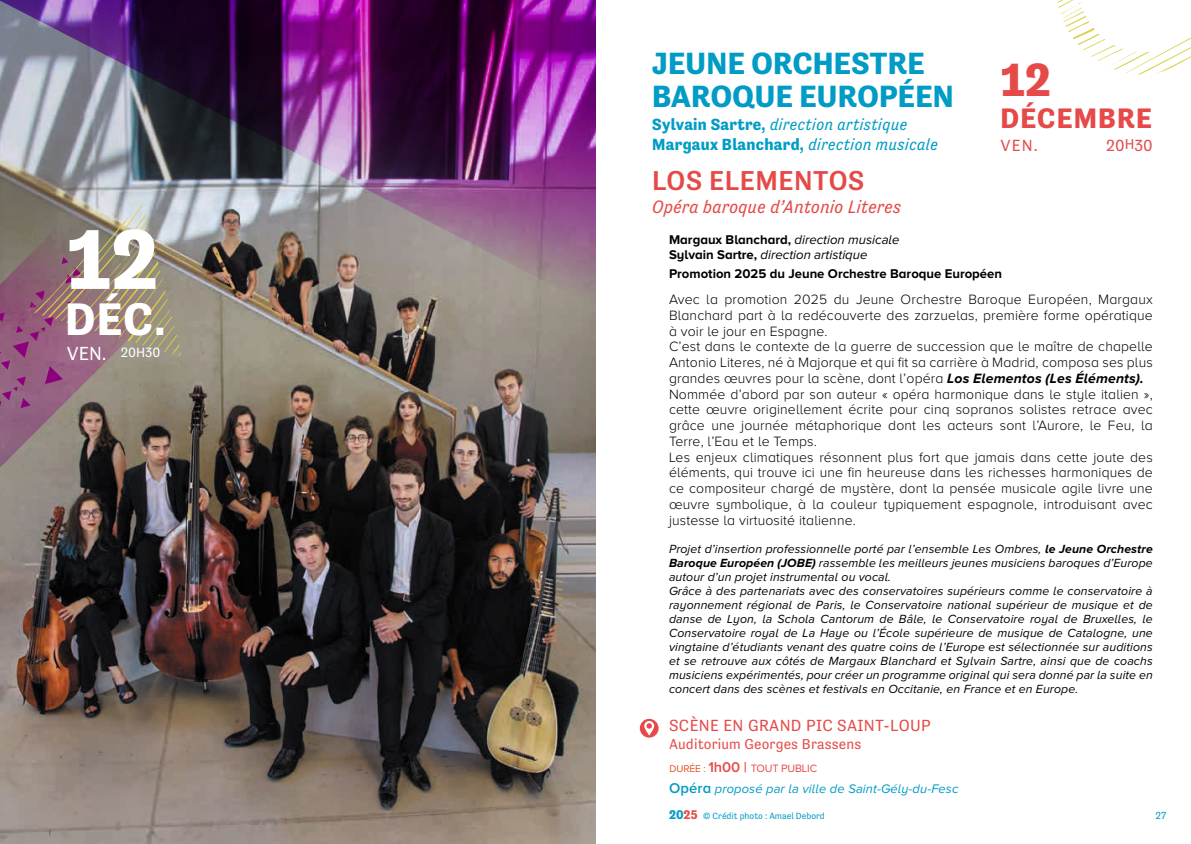
<style>
.page{position:relative;width:1191px;height:844px;background:#fff}
.page>*{position:absolute;margin:0;border:0;box-sizing:border-box;transform-origin:0 0}
.t1{font:700 86.98px "Tenso";color:#fff}
.t2{font:700 47.77px "Tenso";color:#e54a48}
.t3{font:700 46.73px "Tenso";color:#fff}
.t4{font:700 31.5px/33.1px "Tenso";letter-spacing:.01em;color:#009cc5}
.t5{font:700 28.88px "Tenso";letter-spacing:.045em;color:#e54a48}
.t6{font:500 28px "Tenso";letter-spacing:.02em;color:#e54a48}
.t7{font:italic 18.38px "Tenso";letter-spacing:.01em;color:#e54a48}
.t8{font:italic 16.62px/19.4px "Tenso";letter-spacing:.02em;color:#009cc5}
.t9{font:16.62px "Tenso";letter-spacing:.02em;color:#e54a48}
.t10{font:14.7px "Tenso";letter-spacing:.01em;color:#e54a48}
.t11{font:300 14px/15.8px "Proxima Nova A";letter-spacing:.01em;color:#000}
.t12{font:13.83px "Tenso";color:#fff}
.t13{font:italic 13.12px/14.9px "Proxima Nova A";color:#000}
.t14{font:700 13.12px "Proxima Nova A";color:#000}
.t15{font:italic 12.95px "Proxima Nova A";letter-spacing:.01em;color:#009cc5}
.t16{font:italic 12.25px/14px "Proxima Nova A";letter-spacing:.01em;color:#000}
.t17{font:11.03px "Proxima Nova A";letter-spacing:-.015em;color:#e54a48}
.t18{font:10.5px "Tenso";color:#009cc5}
.t19{font:9.28px "Tenso";color:#009cc5}
.s1{font-size:19.43px}
.s2{font-weight:700;font-style:normal}
.s3{font-size:14.7px}
.s4{font-weight:700;font-style:italic}
.s5{font-weight:700}
.s6{font-size:10.15px;color:#e55121}
.s7{font-weight:600;font-size:14.7px}
.s8{font-weight:600;font-size:14.7px;color:#e55121}
.s9{font-weight:600;font-style:normal;font-size:14.7px}
.s10{font-weight:700;font-size:12.95px}
.s11{font-weight:700;font-size:12.95px;color:#e54a48}
</style>
<div class="page">
<img style="left:0;top:357px;width:596px;height:486px">
<svg style="left:0;top:357px;width:330px;height:150px;background:#695d55"></svg>
<img style="left:0;top:0;width:596px;height:357px">
<svg style="left:0;top:204px;width:182px;height:204px;background:#957c7c"></svg>
<svg style="left:640px;top:718px;width:18px;height:19px"></svg>
<svg style="left:644px;top:720px;width:10px;height:15px"></svg>
<svg style="left:1057px;top:0;width:134px;height:75px"></svg>
<h1 class="t1" style="left:66px;top:210px;width:94px">12</h1>
<h3 class="t3" style="left:65px;top:292px;width:102px">DÉC.</h3>
<p class="t12" style="left:67px;top:344px;width:95px"><span class="s1">VEN.</span> 20H30</p>
<h3 class="t4" style="left:652px;top:47px;width:303px">JEUNE ORCHESTRE<br>BAROQUE EUROPÉEN</h3>
<p class="t8" style="left:652px;top:115px;width:287px"><span class="s2">Sylvain Sartre,</span> direction artistique<br><span class="s2">Margaux Blanchard,</span> direction musicale</p>
<h3 class="t6" style="left:652px;top:165px;width:214px">LOS ELEMENTOS</h3>
<h3 class="t7" style="left:652px;top:196px;width:250px">Opéra baroque d’Antonio Literes</h3>
<h2 class="t2" style="left:1000px;top:53px;width:52px">12</h2>
<h3 class="t5" style="left:1000px;top:102px;width:153px">DÉCEMBRE</h3>
<p class="t9" style="left:1000px;top:135px;width:39px">VEN.</p>
<p class="t9" style="left:1106px;top:135px;width:48px">20<span class="s3">H</span>30</p>
<p class="t13" style="left:669px;top:232px;width:232px"><span class="s2">Margaux Blanchard,</span> direction musicale<br><span class="s2">Sylvain Sartre,</span> direction artistique</p>
<p class="t14" style="left:669px;top:266px;width:334px">Promotion 2025 du Jeune Orchestre Baroque Européen</p>
<p class="t11" style="left:669px;top:291px;width:485px">Avec la promotion 2025 du Jeune Orchestre Baroque Européen, Margaux Blanchard part à la redécouverte des zarzuelas, première forme opératique à voir le jour en Espagne.<br>C’est dans le contexte de la guerre de succession que le maître de chapelle Antonio Literes, né à Majorque et qui fit sa carrière à Madrid, composa ses plus grandes œuvres pour la scène, dont l’opéra <span class="s4">Los Elementos (Les Éléments).<br></span>Nommée d’abord par son auteur « opéra harmonique dans le style italien », cette œuvre originellement écrite pour cinq sopranos solistes retrace avec grâce une journée métaphorique dont les acteurs sont l’Aurore, le Feu, la Terre, l’Eau et le Temps.<br>Les enjeux climatiques résonnent plus fort que jamais dans cette joute des éléments, qui trouve ici une fin heureuse dans les richesses harmoniques de ce compositeur chargé de mystère, dont la pensée musicale agile livre une œuvre symbolique, à la couleur typiquement espagnole, introduisant avec justesse la virtuosité italienne.</p>
<p class="t16" style="left:669px;top:541px;width:485px">Projet d’insertion professionnelle porté par l’ensemble Les Ombres, <span class="s5">le Jeune Orchestre Baroque Européen (JOBE)</span> rassemble les meilleurs jeunes musiciens baroques d’Europe autour d’un projet instrumental ou vocal.<br>Grâce à des partenariats avec des conservatoires supérieurs comme le conservatoire à rayonnement régional de Paris, le Conservatoire national supérieur de musique et de danse de Lyon, la Schola Cantorum de Bâle, le Conservatoire royal de Bruxelles, le Conservatoire royal de La Haye ou l’École supérieure de musique de Catalogne, une vingtaine d’étudiants venant des quatre coins de l’Europe est sélectionnée sur auditions et se retrouve aux côtés de Margaux Blanchard et Sylvain Sartre, ainsi que de coachs musiciens expérimentés, pour créer un programme original qui sera donné par la suite en concert dans des scènes et festivals en Occitanie, en France et en Europe.</p>
<p class="t9" style="left:669px;top:715px;width:263px">SCÈNE EN GRAND PIC SAINT-LOUP</p>
<p class="t10" style="left:669px;top:735px;width:194px">Auditorium Georges Brassens</p>
<p class="t17" style="left:669px;top:761px;width:149px"><span class="s6">DURÉE :</span> <span class="s7">1h00</span> <span class="s8">|</span> TOUT PUBLIC</p>
<p class="t15" style="left:669px;top:781px;width:291px"><span class="s9">Opéra</span> proposé par la ville de Saint-Gély-du-Fesc</p>
<p class="t19" style="left:669px;top:810px;width:157px"><span class="s10">20</span><span class="s11">25</span> © Crédit photo : Amael Debord</p>
<p class="t18" style="left:1155px;top:809px;width:12px">27</p>
</div>
